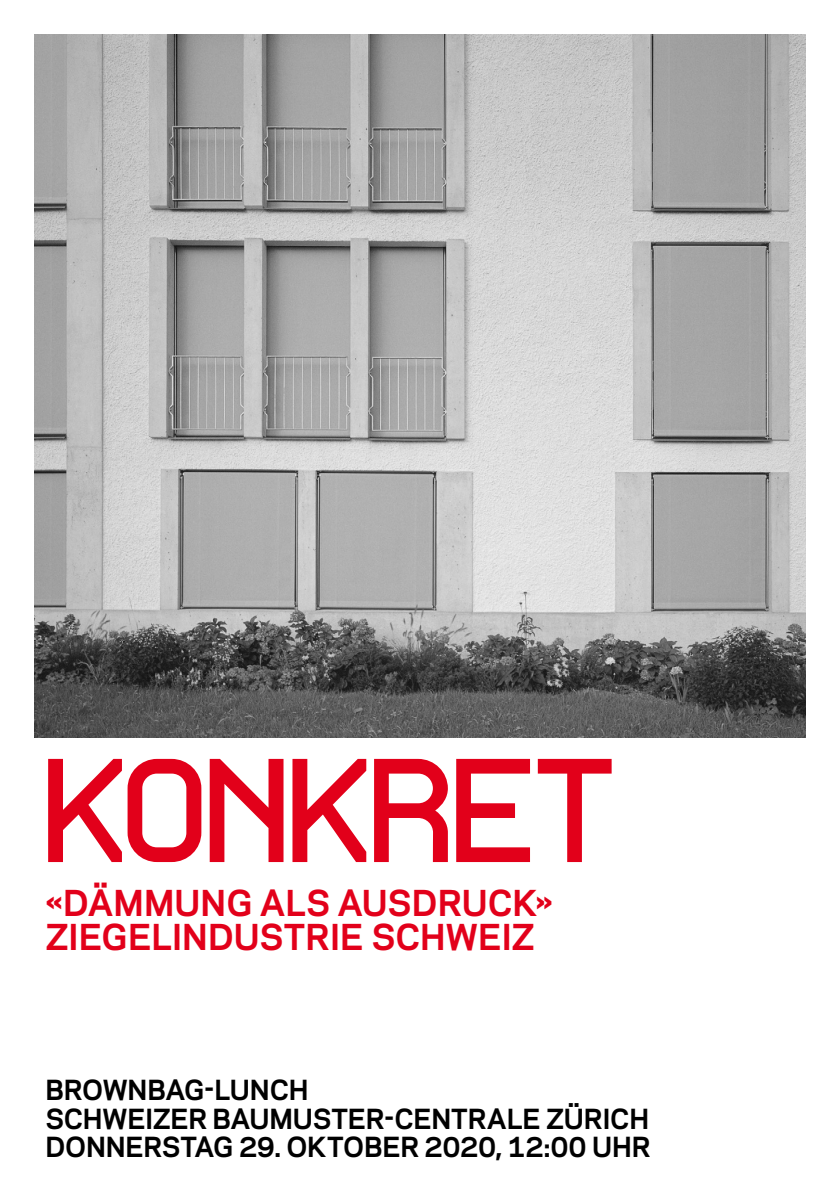
<style>
.page{position:relative;width:840px;height:1191px;background:#fff}
.page>*{position:absolute;margin:0;border:0;box-sizing:border-box;transform-origin:0 0}
.t1{font:144px "Auto Scape";letter-spacing:-.08em;color:#e2001a}
.t2{font:700 33.6px/34px "Galaxie Polaris";color:#e2001a}
.t3{font:700 26px/28.4px "Galaxie Polaris";letter-spacing:-.01em;color:#000}
</style>
<div class="page">
<img style="left:34px;top:34px;width:771px;height:703px">
<h1 class="t1" style="left:45px;top:727px;width:584px">KONKRET</h1>
<p class="t2" style="left:45px;top:884px;width:509px">«DÄMMUNG ALS AUSDRUCK»<br>ZIEGELINDUSTRIE SCHWEIZ</p>
<p class="t3" style="left:45px;top:1074px;width:606px">BROWNBAG-LUNCH<br>SCHWEIZER BAUMUSTER-CENTRALE ZÜRICH<br>DONNERSTAG 29. OKTOBER 2020, 12:00 UHR</p>
</div>
